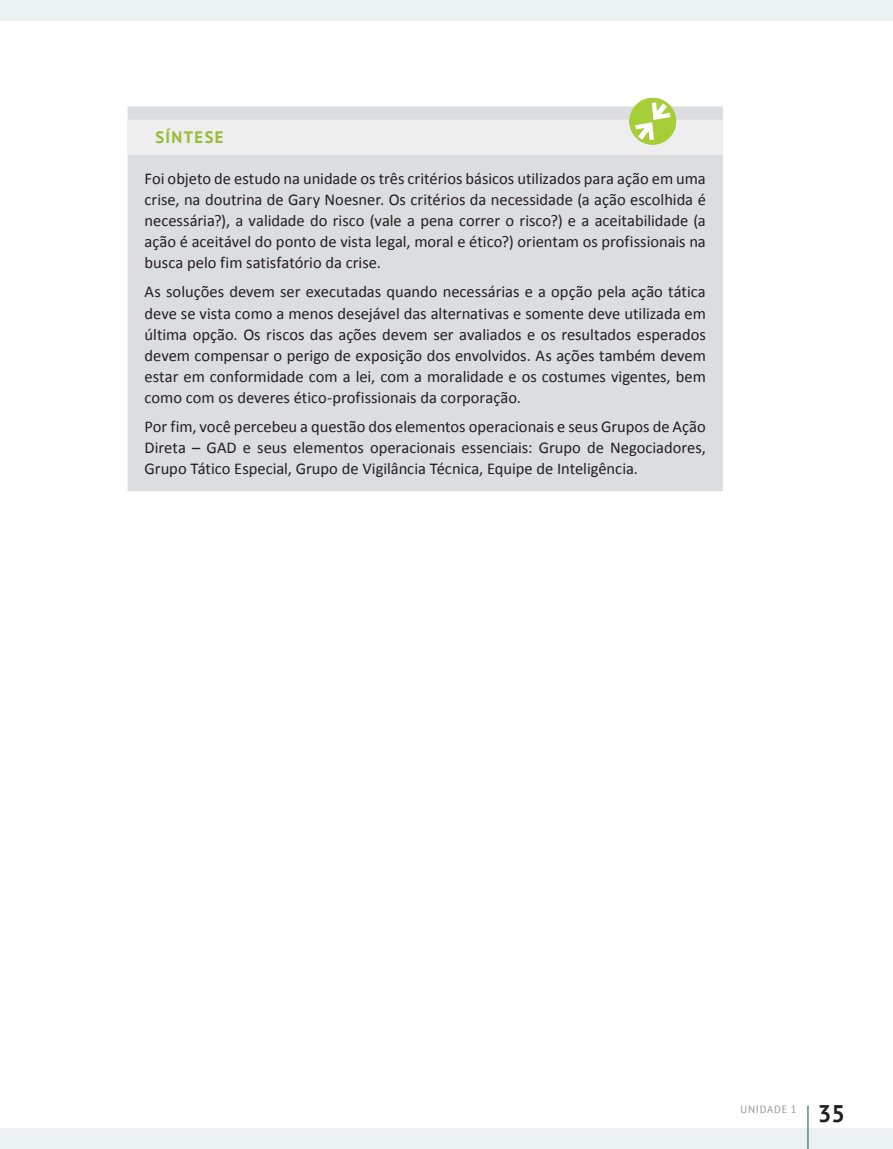
<style>
.page{position:relative;width:893px;height:1149px;background:#fff}
.page>*{position:absolute;margin:0;border:0;box-sizing:border-box;transform-origin:0 0}
.t1{font:700 24px "PT Sans";color:#231f20}
.texto_base{font:16.5px/21px "Calibri";color:#231f20;text-align:justify}
.objetivos{font:700 16.5px "PT Sans";letter-spacing:.085em;color:#96bc33}
.t2{font:10.5px "PT Sans";letter-spacing:.08em;color:#939598}
</style>
<div class="page">
<div style="left:0;top:0;width:893px;height:21px;background:#ecf2f1"></div>
<div style="left:0;top:1127px;width:893px;height:21px;background:#ecf2f1"></div>
<hr style="left:807px;top:1105px;width:2px;height:43px;background:#578d86">
<div style="left:128px;top:106px;width:595px;height:385px;background:#dcdddf"></div>
<div style="left:128px;top:120px;width:595px;height:34px;background:#eeeeef"></div>
<div style="left:629px;top:98px;width:47px;height:47px;background:#a6ce39;border-radius:50%"></div>
<svg style="left:635px;top:102px;width:35px;height:38px"></svg>
<p class="objetivos" style="left:155px;top:126px;width:69px">SÍNTESE</p>
<p class="texto_base" style="left:145px;top:168px;width:563px">Foi objeto de estudo na unidade os três critérios básicos utilizados para ação em uma crise, na doutrina de Gary Noesner. Os critérios da necessidade (a ação escolhida é necessária?), a validade do risco (vale a pena correr o risco?) e a aceitabilidade (a ação é aceitável do ponto de vista legal, moral e ético?) orientam os profissionais na busca pelo fim satisfatório da crise.</p>
<p class="texto_base" style="left:145px;top:281px;width:563px">As soluções devem ser executadas quando necessárias e a opção pela ação tática deve se vista como a menos desejável das alternativas e somente deve utilizada em última opção. Os riscos das ações devem ser avaliados e os resultados esperados devem compensar o perigo de exposição dos envolvidos. As ações também devem estar em conformidade com a lei, com a moralidade e os costumes vigentes, bem como com os deveres ético-profissionais da corporação.</p>
<p class="texto_base" style="left:145px;top:416px;width:563px">Por fim, você percebeu a questão dos elementos operacionais e seus Grupos de Ação Direta – GAD e seus elementos operacionais essenciais: Grupo de Negociadores, Grupo Tático Especial, Grupo de Vigilância Técnica, Equipe de Inteligência.</p>
<p class="t2" style="left:740px;top:1102px;width:58px">UNIDADE 1</p>
<h1 class="t1" style="left:818px;top:1097px;width:29px">35</h1>
</div>
